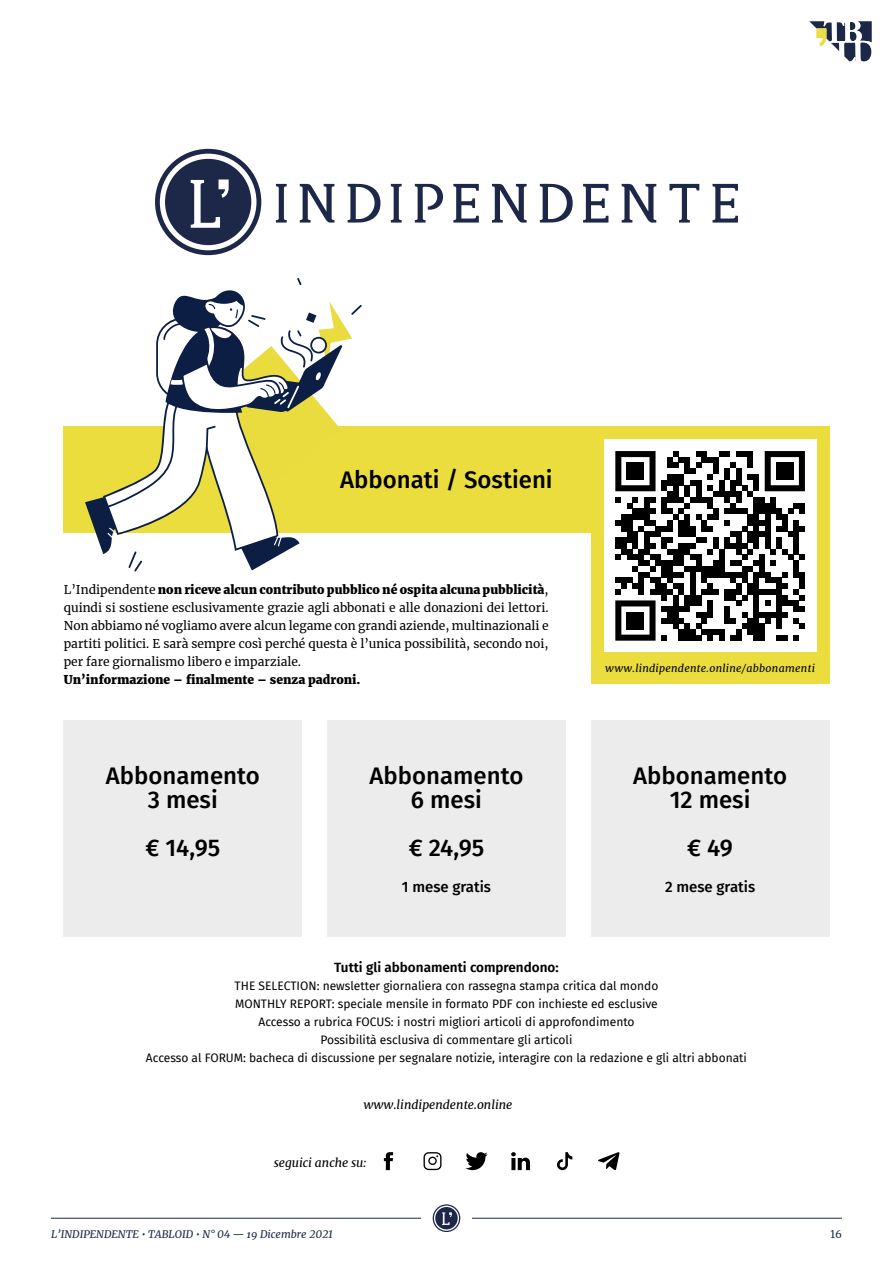
<style>
.page{position:relative;width:893px;height:1263px;background:#fff}
.page>*{position:absolute;margin:0;border:0;box-sizing:border-box;transform-origin:0 0}
.t1{font:500 24px/24px "Fira Sans";color:#000;text-align:center}
.t2{font:500 15px "Fira Sans";color:#000}
.t3{font:600 13.5px "Fira Sans";color:#000}
.t4{font:12px/18px "Fira Sans";color:#000;text-align:center}
.t5{font:12px/18px "Merriweather";color:#000;text-align:justify}
.t6{font:800 12px "Merriweather";color:#000}
.t7{font:italic 12px "Merriweather";color:#000}
.t8{font:italic 10.5px "Merriweather";color:#1d2849}
.t9{font:italic 10.5px "Merriweather";letter-spacing:.025em;color:#000}
.t10{font:10.5px "Merriweather";color:#1d2849}
.s1{font-weight:800}
</style>
<div class="page">
<hr style="left:51px;top:1218px;width:370px;height:1px;background:#1d2849">
<hr style="left:472px;top:1218px;width:370px;height:1px;background:#1d2849">
<svg style="left:433px;top:1204px;width:27px;height:28px"></svg>
<svg style="left:809px;top:21px;width:63px;height:41px"></svg>
<svg style="left:583px;top:184px;width:25px;height:39px"></svg>
<svg style="left:712px;top:184px;width:26px;height:39px"></svg>
<svg style="left:276px;top:184px;width:11px;height:39px"></svg>
<svg style="left:391px;top:184px;width:11px;height:39px"></svg>
<svg style="left:415px;top:184px;width:64px;height:39px"></svg>
<svg style="left:669px;top:184px;width:30px;height:39px"></svg>
<svg style="left:348px;top:184px;width:32px;height:39px"></svg>
<svg style="left:540px;top:184px;width:33px;height:39px"></svg>
<svg style="left:622px;top:184px;width:34px;height:39px"></svg>
<svg style="left:155px;top:149px;width:106px;height:106px"></svg>
<svg style="left:492px;top:184px;width:35px;height:39px"></svg>
<svg style="left:300px;top:184px;width:34px;height:39px"></svg>
<div style="left:64px;top:427px;width:765px;height:106px;background:#ebdd3e"></div>
<div style="left:591px;top:427px;width:238px;height:257px;background:#ebdd3e"></div>
<div style="left:604px;top:440px;width:212px;height:212px;background:#fff"></div>
<svg style="left:615px;top:451px;width:190px;height:190px"></svg>
<div style="left:627px;top:462px;width:17px;height:18px;background:#000"></div>
<div style="left:776px;top:462px;width:17px;height:18px;background:#000"></div>
<div style="left:627px;top:612px;width:17px;height:17px;background:#000"></div>
<div style="left:64px;top:720px;width:238px;height:216px;background:#ececec"></div>
<div style="left:327px;top:720px;width:239px;height:216px;background:#ececec"></div>
<div style="left:591px;top:720px;width:238px;height:216px;background:#ececec"></div>
<svg style="left:465px;top:1152px;width:23px;height:18px"></svg>
<svg style="left:423px;top:1152px;width:19px;height:18px"></svg>
<svg style="left:384px;top:1152px;width:9px;height:18px"></svg>
<svg style="left:511px;top:1152px;width:19px;height:18px"></svg>
<svg style="left:557px;top:1152px;width:15px;height:18px"></svg>
<svg style="left:598px;top:1152px;width:22px;height:18px"></svg>
<svg style="left:85px;top:278px;width:277px;height:293px"></svg>
<h1 class="t1" style="left:340px;top:466px;width:214px">Abbonati / Sostieni</h1>
<p class="t5" style="left:64px;top:580px;width:486px">L’Indipendente <span class="s1">non riceve alcun contributo pubblico né ospita alcuna pubblicità</span>, quindi si sostiene esclusivamente grazie agli abbonati e alle donazioni dei lettori.<br>Non abbiamo né vogliamo avere alcun legame con grandi aziende, multinazionali e partiti politici. E sarà sempre così perché questa è l’unica possibilità, secondo noi, per fare giornalismo libero e imparziale.</p>
<p class="t6" style="left:64px;top:672px;width:298px">Un’informazione – finalmente – senza padroni.</p>
<h1 class="t1" style="left:106px;top:762px;width:155px">Abbonamento<br>3 mesi</h1>
<h1 class="t1" style="left:145px;top:834px;width:76px">€ 14,95</h1>
<h1 class="t1" style="left:370px;top:762px;width:155px">Abbonamento<br>6 mesi</h1>
<h1 class="t1" style="left:409px;top:834px;width:77px">€ 24,95</h1>
<p class="t2" style="left:402px;top:874px;width:91px">1 mese gratis</p>
<p class="t9" style="left:605px;top:661px;width:211px">www.lindipendente.online/abbonamenti</p>
<h1 class="t1" style="left:633px;top:762px;width:155px">Abbonamento<br>12 mesi</h1>
<h1 class="t1" style="left:687px;top:834px;width:47px">€ 49</h1>
<p class="t2" style="left:665px;top:874px;width:92px">2 mese gratis</p>
<p class="t3" style="left:334px;top:956px;width:226px">Tutti gli abbonamenti comprendono:</p>
<p class="t4" style="left:146px;top:976px;width:603px">THE SELECTION: newsletter giornaliera con rassegna stampa critica dal mondo<br>MONTHLY REPORT: speciale mensile in formato PDF con inchieste ed esclusive<br>Accesso a rubrica FOCUS: i nostri migliori articoli di approfondimento<br>Possibilità esclusiva di commentare gli articoli<br>Accesso al FORUM: bacheca di discussione per segnalare notizie, interagire con la redazione e gli altri abbonati</p>
<p class="t7" style="left:363px;top:1097px;width:150px">www.lindipendente.online</p>
<p class="t7" style="left:274px;top:1154px;width:94px">seguici anche su:</p>
<p class="t8" style="left:51px;top:1227px;width:284px">L’INDIPENDENTE • TABLOID • N° 04 — 19 Dicembre 2021</p>
<p class="t10" style="left:830px;top:1227px;width:13px">16</p>
</div>
